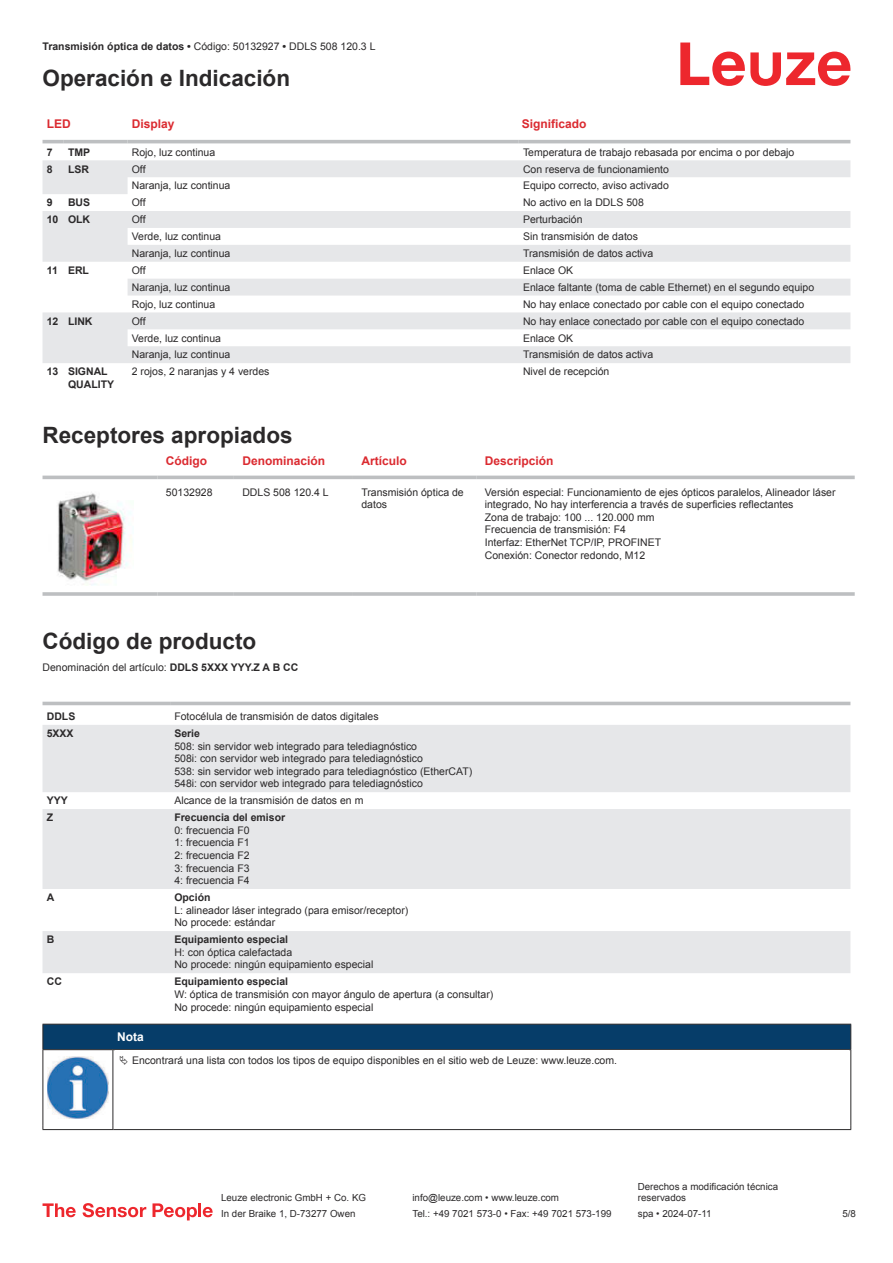
<style>
.page{position:relative;width:893px;height:1263px;background:#fff}
.page>*{position:absolute;margin:0;border:0;box-sizing:border-box;transform-origin:0 0}
.t1{font:700 22.5px "Arial";color:#2b292a}
.t2{font:700 12px "Arial";color:#db2a30}
.t3{font:700 12px "Arial";color:#fff}
.t4{font:10.5px/12.6px "Arial";color:#2b292a}
.t5{font:700 10.5px/12.6px "Arial";color:#2b292a}
.t6{font:9.75px/11.7px "Arial";color:#2b292a}
.s1{font-weight:700}
</style>
<div class="page">
<svg style="left:680px;top:43px;width:170px;height:43px"></svg>
<svg style="left:43px;top:160px;width:807px;height:203px;fill:#ecedee"></svg>
<hr style="left:43px;top:140px;width:21px;height:3px;background:#bdbfc1">
<hr style="left:64px;top:140px;width:64px;height:3px;background:#bdbfc1">
<hr style="left:128px;top:140px;width:391px;height:3px;background:#bdbfc1">
<hr style="left:519px;top:140px;width:331px;height:3px;background:#bdbfc1">
<svg style="left:43px;top:475px;width:812px;height:5px;fill:#efeff0"></svg>
<hr style="left:43px;top:476px;width:114px;height:3px;background:#bdbfc1">
<hr style="left:157px;top:476px;width:77px;height:3px;background:#bdbfc1">
<hr style="left:234px;top:476px;width:119px;height:3px;background:#bdbfc1">
<hr style="left:353px;top:476px;width:123px;height:3px;background:#bdbfc1">
<hr style="left:476px;top:476px;width:379px;height:3px;background:#bdbfc1">
<hr style="left:43px;top:592px;width:114px;height:4px;background:#c3c5c7">
<svg style="left:157px;top:592px;width:77px;height:4px"></svg>
<hr style="left:234px;top:592px;width:119px;height:4px;background:#c4c6c7">
<hr style="left:353px;top:592px;width:123px;height:4px;background:#c3c5c7">
<svg style="left:476px;top:592px;width:379px;height:4px;background:#c3c5c7"></svg>
<img style="left:57px;top:493px;width:75px;height:92px">
<div style="left:43px;top:701px;width:807px;height:5px;background:#ececed"></div>
<svg style="left:43px;top:725px;width:807px;height:248px;fill:#e6e7e9"></svg>
<hr style="left:43px;top:702px;width:127px;height:3px;background:#bdbfc1">
<hr style="left:170px;top:702px;width:680px;height:3px;background:#bdbfc1">
<svg style="left:43px;top:1203px;width:33px;height:14px"></svg>
<svg style="left:83px;top:1203px;width:63px;height:14px"></svg>
<svg style="left:153px;top:1203px;width:44px;height:17px"></svg>
<hr style="left:198px;top:1203px;width:3px;height:14px;background:#ed272d">
<svg style="left:203px;top:1207px;width:10px;height:10px"></svg>
<div style="left:43px;top:1024px;width:808px;height:26px;background:#063d69"></div>
<hr style="left:113px;top:1049px;width:738px;height:1px;background:#2b292a">
<hr style="left:43px;top:1050px;width:1px;height:75px;background:#2b292a">
<hr style="left:113px;top:1050px;width:1px;height:75px;background:#2b292a">
<hr style="left:850px;top:1050px;width:1px;height:75px;background:#2b292a">
<hr style="left:43px;top:1129px;width:70px;height:1px;background:#2b292a">
<hr style="left:113px;top:1129px;width:738px;height:1px;background:#2b292a">
<img style="left:47px;top:1056px;width:61px;height:63px">
<p class="t4" style="left:43px;top:41px;width:335px"><span class="s1">Transmisión óptica de datos •</span> Código: 50132927 <span class="s1">•</span> DDLS 508 120.3 L</p>
<h1 class="t1" style="left:43px;top:70px;width:249px">Operación e Indicación</h1>
<p class="t2" style="left:47px;top:119px;width:25px">LED</p>
<p class="t2" style="left:132px;top:119px;width:44px">Display</p>
<p class="t2" style="left:522px;top:119px;width:66px">Significado</p>
<p class="t5" style="left:47px;top:147px;width:7px">7</p>
<p class="t5" style="left:68px;top:147px;width:24px">TMP</p>
<p class="t4" style="left:132px;top:147px;width:85px">Rojo, luz continua</p>
<p class="t4" style="left:523px;top:147px;width:273px">Temperatura de trabajo rebasada por encima o por debajo</p>
<p class="t5" style="left:47px;top:163px;width:7px">8</p>
<p class="t5" style="left:68px;top:163px;width:23px">LSR</p>
<p class="t4" style="left:132px;top:163px;width:15px">Off</p>
<p class="t4" style="left:523px;top:163px;width:147px">Con reserva de funcionamiento</p>
<p class="t4" style="left:132px;top:180px;width:100px">Naranja, luz continua</p>
<p class="t4" style="left:523px;top:180px;width:147px">Equipo correcto, aviso activado</p>
<p class="t5" style="left:47px;top:197px;width:7px">9</p>
<p class="t5" style="left:68px;top:197px;width:24px">BUS</p>
<p class="t4" style="left:132px;top:197px;width:15px">Off</p>
<p class="t4" style="left:523px;top:197px;width:122px">No activo en la DDLS 508</p>
<p class="t5" style="left:47px;top:214px;width:45px">10 OLK</p>
<p class="t4" style="left:132px;top:214px;width:15px">Off</p>
<p class="t4" style="left:523px;top:214px;width:61px">Perturbación</p>
<p class="t4" style="left:132px;top:231px;width:91px">Verde, luz continua</p>
<p class="t4" style="left:523px;top:231px;width:116px">Sin transmisión de datos</p>
<p class="t4" style="left:132px;top:248px;width:100px">Naranja, luz continua</p>
<p class="t4" style="left:523px;top:248px;width:132px">Transmisión de datos activa</p>
<p class="t5" style="left:47px;top:265px;width:44px">11 ERL</p>
<p class="t4" style="left:132px;top:265px;width:15px">Off</p>
<p class="t4" style="left:523px;top:265px;width:52px">Enlace OK</p>
<p class="t4" style="left:132px;top:282px;width:100px">Naranja, luz continua</p>
<p class="t4" style="left:523px;top:282px;width:293px">Enlace faltante (toma de cable Ethernet) en el segundo equipo</p>
<p class="t4" style="left:132px;top:299px;width:85px">Rojo, luz continua</p>
<p class="t4" style="left:523px;top:299px;width:283px">No hay enlace conectado por cable con el equipo conectado</p>
<p class="t5" style="left:47px;top:316px;width:47px">12 LINK</p>
<p class="t4" style="left:132px;top:316px;width:15px">Off</p>
<p class="t4" style="left:523px;top:316px;width:283px">No hay enlace conectado por cable con el equipo conectado</p>
<p class="t4" style="left:132px;top:332px;width:91px">Verde, luz continua</p>
<p class="t4" style="left:523px;top:332px;width:52px">Enlace OK</p>
<p class="t4" style="left:132px;top:349px;width:100px">Naranja, luz continua</p>
<p class="t4" style="left:523px;top:349px;width:132px">Transmisión de datos activa</p>
<p class="t5" style="left:68px;top:366px;width:48px;text-indent:-21px">13 SIGNAL<br>QUALITY</p>
<p class="t4" style="left:132px;top:366px;width:139px">2 rojos, 2 naranjas y 4 verdes</p>
<p class="t4" style="left:523px;top:366px;width:88px">Nivel de recepción</p>
<h1 class="t1" style="left:43px;top:426px;width:252px">Receptores apropiados</h1>
<p class="t2" style="left:166px;top:456px;width:43px">Código</p>
<p class="t2" style="left:242px;top:456px;width:84px">Denominación</p>
<p class="t2" style="left:361px;top:456px;width:47px">Artículo</p>
<p class="t2" style="left:485px;top:456px;width:70px">Descripción</p>
<p class="t4" style="left:166px;top:487px;width:48px">50132928</p>
<p class="t4" style="left:242px;top:487px;width:88px">DDLS 508 120.4 L</p>
<p class="t4" style="left:361px;top:487px;width:104px">Transmisión óptica de datos</p>
<p class="t4" style="left:485px;top:487px;width:352px">Versión especial: Funcionamiento de ejes ópticos paralelos, Alineador láser integrado, No hay interferencia a través de superficies reflectantes<br>Zona de trabajo: 100 ... 120.000 mm<br>Frecuencia de transmisión: F4<br>Interfaz: EtherNet TCP/IP, PROFINET<br>Conexión: Conector redondo, M12</p>
<h1 class="t1" style="left:43px;top:632px;width:215px">Código de producto</h1>
<p class="t4" style="left:43px;top:662px;width:257px">Denominación del artículo: <span class="s1">DDLS 5XXX YYY.Z A B CC</span></p>
<p class="t5" style="left:47px;top:711px;width:30px">DDLS</p>
<p class="t4" style="left:174px;top:711px;width:206px">Fotocélula de transmisión de datos digitales</p>
<p class="t5" style="left:47px;top:728px;width:28px">5XXX</p>
<p class="t5" style="left:174px;top:728px;width:27px">Serie</p>
<p class="t4" style="left:174px;top:741px;width:300px">508: sin servidor web integrado para telediagnóstico<br>508i: con servidor web integrado para telediagnóstico<br>538: sin servidor web integrado para telediagnóstico (EtherCAT)<br>548i: con servidor web integrado para telediagnóstico</p>
<p class="t5" style="left:47px;top:795px;width:23px">YYY</p>
<p class="t4" style="left:174px;top:795px;width:191px">Alcance de la transmisión de datos en m</p>
<p class="t5" style="left:47px;top:812px;width:8px">Z</p>
<p class="t5" style="left:174px;top:812px;width:112px">Frecuencia del emisor</p>
<p class="t4" style="left:174px;top:825px;width:77px;text-align:justify">0: frecuencia F0<br>1: frecuencia F1<br>2: frecuencia F2<br>3: frecuencia F3<br>4: frecuencia F4</p>
<p class="t5" style="left:47px;top:892px;width:9px">A</p>
<p class="t5" style="left:174px;top:892px;width:38px">Opción</p>
<p class="t4" style="left:174px;top:905px;width:236px">L: alineador láser integrado (para emisor/receptor)<br>No procede: estándar</p>
<p class="t5" style="left:47px;top:934px;width:9px">B</p>
<p class="t5" style="left:174px;top:934px;width:115px">Equipamiento especial</p>
<p class="t4" style="left:174px;top:947px;width:201px">H: con óptica calefactada<br>No procede: ningún equipamiento especial</p>
<p class="t5" style="left:47px;top:976px;width:17px">CC</p>
<p class="t5" style="left:174px;top:976px;width:115px">Equipamiento especial</p>
<p class="t4" style="left:174px;top:989px;width:321px">W: óptica de transmisión con mayor ángulo de apertura (a consultar)<br>No procede: ningún equipamiento especial</p>
<p class="t3" style="left:117px;top:1032px;width:28px">Nota</p>
<p class="t4" style="left:132px;top:1055px;width:487px">Encontrará una lista con todos los tipos de equipo disponibles en el sitio web de Leuze: www.leuze.com.</p>
<p class="t6" style="left:221px;top:1193px;width:146px">Leuze electronic GmbH + Co. KG</p>
<p class="t6" style="left:412px;top:1193px;width:148px">info@leuze.com • www.leuze.com</p>
<p class="t6" style="left:638px;top:1181px;width:142px">Derechos a modificación técnica reservados</p>
<p class="t6" style="left:221px;top:1209px;width:136px">In der Braike 1, D-73277 Owen</p>
<p class="t6" style="left:412px;top:1209px;width:201px">Tel.: +49 7021 573-0 • Fax: +49 7021 573-199</p>
<p class="t6" style="left:638px;top:1209px;width:75px">spa • 2024-07-11</p>
<p class="t6" style="left:842px;top:1209px;width:15px">5 /8</p>
</div>
